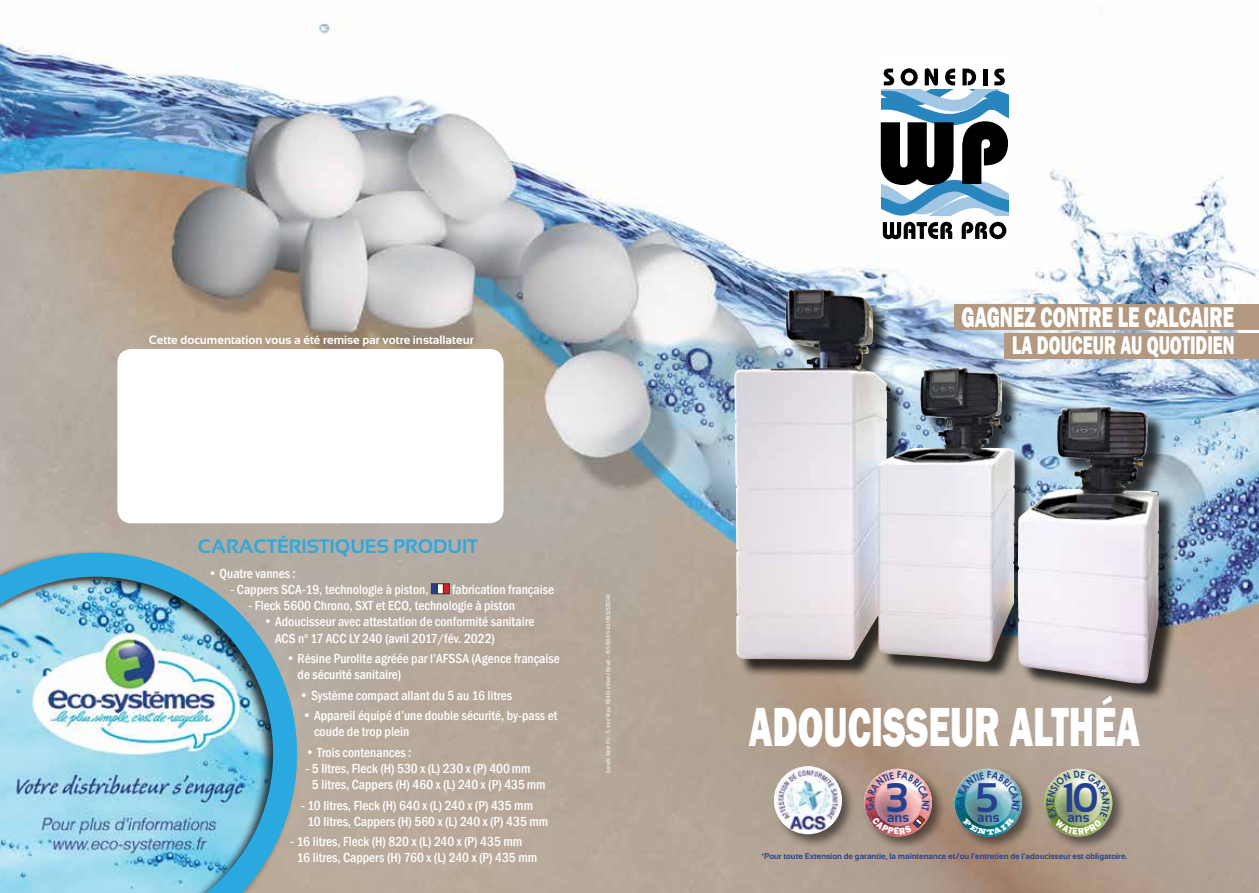
<style>
.page{position:relative;width:1259px;height:893px;background:#fff}
.page>*{position:absolute;margin:0;border:0;box-sizing:border-box;transform-origin:0 0}
.t1{font:800 56.7px "Franklin Gothic";color:#fff;scale:.66 1}
.t2{font:700 41.25px "Sansation";color:#25408f}
.t3{font:800 29.4px "Franklin Gothic";color:#fff;scale:.66 1}
.t4{font:800 26.25px "Franklin Gothic";color:#fff;scale:.66 1}
.t5{font:700 19.5px "Sansation";color:#2aa9e0}
.t6{font:500 condensed 13.5px/16.2px "Franklin Gothic";color:#fff}
.t7{font:700 13.5px "Sansation";color:#25408f}
.t8{font:700 12px "Sansation";color:#fff}
.t9{font:700 8.25px "Sansation";color:#25408f}
.t10{font:6px "Franklin Gothic";color:#fff;scale:.75 1}
</style>
<div class="page">
<img style="left:0;top:23px;width:1259px;height:870px">
<div style="left:877px;top:61px;width:134px;height:184px;background:#fff"></div>
<svg style="left:883px;top:222px;width:69px;height:17px"></svg>
<svg style="left:961px;top:222px;width:45px;height:17px"></svg>
<svg style="left:880px;top:68px;width:128px;height:148px"></svg>
<div style="left:954px;top:304px;width:305px;height:26px;background:#b39981"></div>
<div style="left:1005px;top:333px;width:254px;height:25px;background:#b39981"></div>
<img style="left:0;top:553px;width:297px;height:340px">
<svg style="left:431px;top:584px;width:6px;height:10px"></svg>
<svg style="left:437px;top:584px;width:6px;height:10px"></svg>
<svg style="left:443px;top:584px;width:6px;height:10px"></svg>
<div style="left:117px;top:349px;width:386px;height:174px;background:#fff;border-radius:14px"></div>
<div style="left:772px;top:764px;width:84px;height:84px;background:#000;opacity:.5"></div>
<img style="left:774px;top:766px;width:68px;height:64px">
<div style="left:862px;top:767px;width:84px;height:84px;background:#000;opacity:.5"></div>
<img style="left:864px;top:769px;width:68px;height:68px">
<div style="left:952px;top:767px;width:84px;height:84px;background:#000;opacity:.5"></div>
<img style="left:954px;top:769px;width:68px;height:68px">
<div style="left:1042px;top:767px;width:84px;height:84px;background:#000;opacity:.5"></div>
<img style="left:1044px;top:769px;width:68px;height:68px">
<div style="left:737px;top:292px;width:440px;height:410px;background:#000;opacity:.75"></div>
<img style="left:734px;top:290px;width:281px;height:372px">
<img style="left:866px;top:771px;width:63px;height:63px">
<svg style="left:956px;top:771px;width:63px;height:40px;background:#8bb5bc"></svg>
<svg style="left:963px;top:818px;width:51px;height:17px"></svg>
<svg style="left:1046px;top:771px;width:63px;height:64px;background:#acb98a"></svg>
<p class="t8" style="left:149px;top:333px;width:326px">Cette documentation vous a été remise par votre installateur</p>
<h3 class="t5" style="left:198px;top:535px;width:281px">CARACTÉRISTIQUES PRODUIT</h3>
<p class="t6" style="left:208px;top:565px;width:89px">• Quatre vannes :</p>
<p class="t6" style="left:230px;top:581px;width:200px">- Cappers SCA-19, technologie à piston,</p>
<p class="t6" style="left:452px;top:581px;width:103px">fabrication française</p>
<p class="t6" style="left:248px;top:597px;width:268px">- Fleck 5600 Chrono, SXT et ECO, technologie à piston</p>
<p class="t6" style="left:275px;top:614px;width:261px;text-indent:-12px">• Adoucisseur avec attestation de conformité sanitaire<br>ACS n<sup>o</sup> 17 ACC LY 240 (avril 2017/fév. 2022)</p>
<p class="t6" style="left:297px;top:650px;width:264px;text-indent:-12px">• Résine Purolite agréée par l’AFSSA (Agence française de sécurité sanitaire)</p>
<p class="t6" style="left:299px;top:687px;width:214px">• Système compact allant du 5 au 16 litres</p>
<p class="t6" style="left:314px;top:707px;width:245px;text-indent:-12px">• Appareil équipé d’une double sécurité, by-pass et coude de trop plein</p>
<p class="t6" style="left:305px;top:744px;width:107px">• Trois contenances :</p>
<p class="t6" style="left:312px;top:760px;width:235px;text-indent:-6px">- 5 litres, Fleck (H) 530 x (L) 230 x (P) 400mm<br>5 litres, Cappers (H) 460 x (L) 240 x (P) 435mm</p>
<p class="t6" style="left:307px;top:797px;width:242px;text-indent:-6px">- 10 litres, Fleck (H) 640 x (L) 240 x (P) 435 mm<br>10 litres, Cappers (H) 560 x (L) 240 x (P) 435 mm</p>
<p class="t6" style="left:297px;top:834px;width:242px;text-indent:-6px">- 16 litres, Fleck (H) 820 x (L) 240 x (P) 435 mm<br>16 litres, Cappers (H) 760 x (L) 240 x (P) 435 mm</p>
<p class="t10" style="left:604px;top:773px;width:240px;rotate:-90deg">Sonedis Water Pro – 6, rue d’Anjou 76240 Le Mesnil Esnard – RCS ROUEN 41198152500040</p>
<h3 class="t3" style="left:961px;top:298px;width:414px">GAGNEZ CONTRE LE CALCAIRE</h3>
<h3 class="t4" style="left:1012px;top:329px;width:310px">LA DOUCEUR AU QUOTI DIEN</h3>
<h1 class="t1" style="left:748px;top:690px;width:594px">ADOUCISSEUR ALTHÉA</h1>
<h2 class="t2" style="left:885px;top:775px;width:24px">3</h2>
<p class="t7" style="left:887px;top:810px;width:24px">ans</p>
<h2 class="t2" style="left:975px;top:775px;width:25px">5</h2>
<p class="t7" style="left:977px;top:810px;width:24px">ans</p>
<h2 class="t2" style="left:1062px;top:775px;width:38px">10</h2>
<p class="t7" style="left:1067px;top:810px;width:24px">ans</p>
<p class="t9" style="left:761px;top:851px;width:368px">*Pour toute Extension de garantie, la maintenance et/ou l’entretien de l’adoucisseur est obligatoire.</p>
</div>
